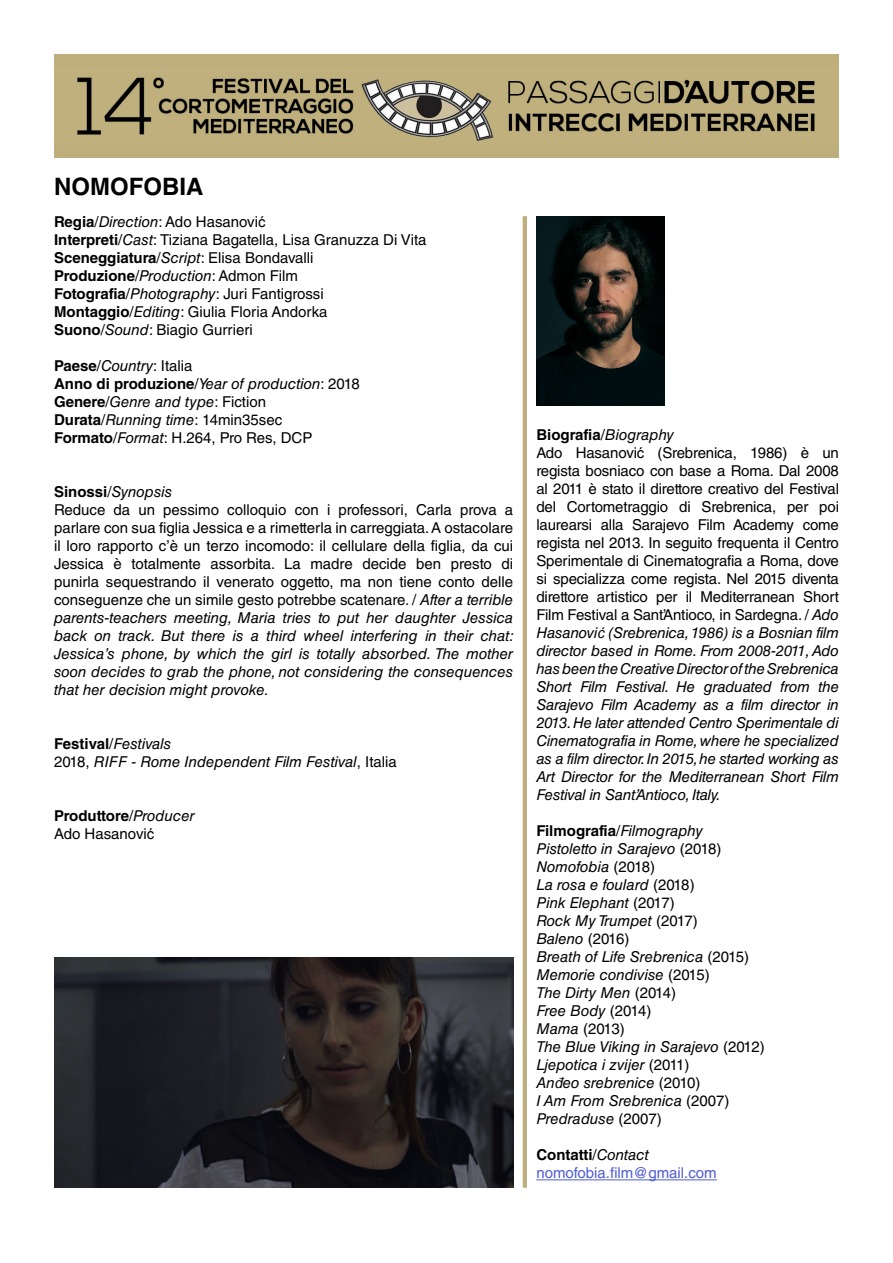
<style>
.page{position:relative;width:893px;height:1263px;background:#fff}
.page>*{position:absolute;margin:0;border:0;box-sizing:border-box;transform-origin:0 0}
.t1{font:700 24px "Helvetica LT Std";color:#000}
.t2{font:italic 15px/18px "Helvetica LT Std";letter-spacing:-.01em;color:#000}
.t3{font:15px/18px "Helvetica LT Std";color:#000}
.t4{font:15px/18px "Helvetica LT Std";color:#4f5cd6}
.s1{font-weight:700}
.s2{font-style:italic}
.s3{font-family:"Arial Narrow"}
.s4{font-weight:700;font-style:normal}
.s5{font-style:normal}
.s6{font-family:"Arial Narrow";font-style:normal}
.s7{font-weight:700;color:#000}
.s8{color:#000}
.s9{font-style:italic;color:#000}
</style>
<div class="page">
<hr style="left:523px;top:216px;width:4px;height:972px;background:#bdae7b">
<div style="left:54px;top:54px;width:785px;height:103px;background:#bdae7b"></div>
<img style="left:77px;top:77px;width:738px;height:64px">
<img style="left:536px;top:216px;width:128px;height:189px">
<img style="left:54px;top:957px;width:459px;height:231px">
<hr style="left:536px;top:1179px;width:181px;height:1px;background:#4f5cd6">
<h1 class="t1" style="left:54px;top:172px;width:151px">NOMOFOBIA</h1>
<p class="t3" style="left:54px;top:213px;width:374px"><span class="s1">Regia</span>/<span class="s2">Direction</span>: Ado Hasanovi<span class="s3">ć<br></span><span class="s1">Interpreti</span>/<span class="s2">Cast</span>: Tiziana Bagatella, Lisa Granuzza Di Vita <span class="s1">Sceneggiatura</span>/<span class="s2">Script</span>: Elisa Bondavalli <span class="s1">Produzione</span>/<span class="s2">Production</span>: Admon Film <span class="s1">Fotografia</span>/<span class="s2">Photography</span>: Juri Fantigrossi <span class="s1">Montaggio</span>/<span class="s2">Editing</span>: Giulia Floria Andorka <span class="s1">Suono</span>/<span class="s2">Sound</span>: Biagio Gurrieri</p>
<p class="t3" style="left:54px;top:357px;width:307px"><span class="s1">Paese</span>/<span class="s2">Country</span>: Italia<br><span class="s1">Anno di produzione</span>/<span class="s2">Year of production</span>: 2018<br><span class="s1">Genere</span>/<span class="s2">Genre and type</span>: Fiction <span class="s1">Durata</span>/<span class="s2">Running time</span>: 14min35sec <span class="s1">Formato</span>/<span class="s2">Format</span>: H.264, Pro Res, DCP</p>
<p class="t3" style="left:54px;top:483px;width:461px"><span class="s1">Sinossi</span>/<span class="s2">Synopsis<br></span>Reduce da un pessimo colloquio con i professori, Carla prova a parlare con sua figlia Jessica e a rimetterla in carreggiata. A ostacolare il loro rapporto c’è un terzo incomodo: il cellulare della figlia, da cui Jessica è totalmente assorbita. La madre decide ben presto di punirla sequestrando il venerato oggetto, ma non tiene conto delle conseguenze che un simile gesto potrebbe scatenare. / <span class="s2">After a terrible parents-teachers meeting, Maria tries to put her daughter Jessica back on track. But there is a third wheel interfering in their chat:<br>Jessica’s phone, by which the girl is totally absorbed. The mother soon decides to grab the phone, not considering the consequences that her decision might provoke.</span></p>
<p class="t2" style="left:54px;top:735px;width:344px"><span class="s4">Festival</span><span class="s5">/</span>Festivals<br><span class="s5">2018,</span> RIFF - Rome Independent Film Festival<span class="s5">, Italia</span></p>
<p class="t3" style="left:54px;top:807px;width:142px"><span class="s1">Produttore</span>/<span class="s2">Producer<br></span>Ado Hasanovi<span class="s3">ć</span></p>
<p class="t2" style="left:536px;top:426px;width:304px"><span class="s4">Biografia</span><span class="s5">/</span>Biography<br><span class="s5">Ado Hasanovi</span><span class="s6">ć</span> <span class="s5">(Srebrenica, 1986) è un regista bosniaco con base a Roma. Dal 2008 al 2011 è stato il direttore creativo del Festival del Cortometraggio di Srebrenica, per poi laurearsi alla Sarajevo Film Academy come regista nel 2013. In seguito frequenta il Centro Sperimentale di Cinematografia a Roma, dove si specializza come regista. Nel 2015 diventa direttore artistico per il Mediterranean Short Film Festival a Sant’Antioco, in Sardegna. /</span> Ado Hasanovi<span class="s3">ć</span> (Srebrenica, 1986) is a Bosnian film director based in Rome. From 2008-2011, Ado has been the Creative Director of the Srebrenica Short Film Festival. He graduated from the Sarajevo Film Academy as a film director in 2013. He later attended Centro Sperimentale di Cinematografia in Rome, where he specialized as a film director. In 2015, he started working as Art Director for the Mediterranean Short Film Festival in Sant’Antioco, Italy.</p>
<p class="t2" style="left:536px;top:822px;width:230px"><span class="s4">Filmografia</span><span class="s5">/</span>Filmography<br>Pistoletto in Sarajevo <span class="s5">(2018)<br></span>Nomofobia <span class="s5">(2018)<br></span>La rosa e foulard <span class="s5">(2018)<br></span>Pink Elephant <span class="s5">(2017)<br></span>Rock My Trumpet <span class="s5">(2017)<br></span>Baleno <span class="s5">(2016)<br></span>Breath of Life Srebrenica <span class="s5">(2015)<br></span>Memorie condivise <span class="s5">(2015)<br></span>The Dirty Men <span class="s5">(2014)<br></span>Free Body <span class="s5">(2014)<br></span>Mama <span class="s5">(2013)<br></span>The Blue Viking in Sarajevo <span class="s5">(2012)<br></span>Ljepotica i zvijer <span class="s5">(2011)<br></span>An<span class="s3">đ</span>eo srebrenice <span class="s5">(2010)<br></span>I Am From Srebrenica <span class="s5">(2007)<br></span>Predraduse <span class="s5">(2007)</span></p>
<p class="t4" style="left:536px;top:1146px;width:182px"><span class="s7">Contatti</span><span class="s8">/</span><span class="s9">Contact </span>nomofobia.film@gmail.com</p>
</div>
